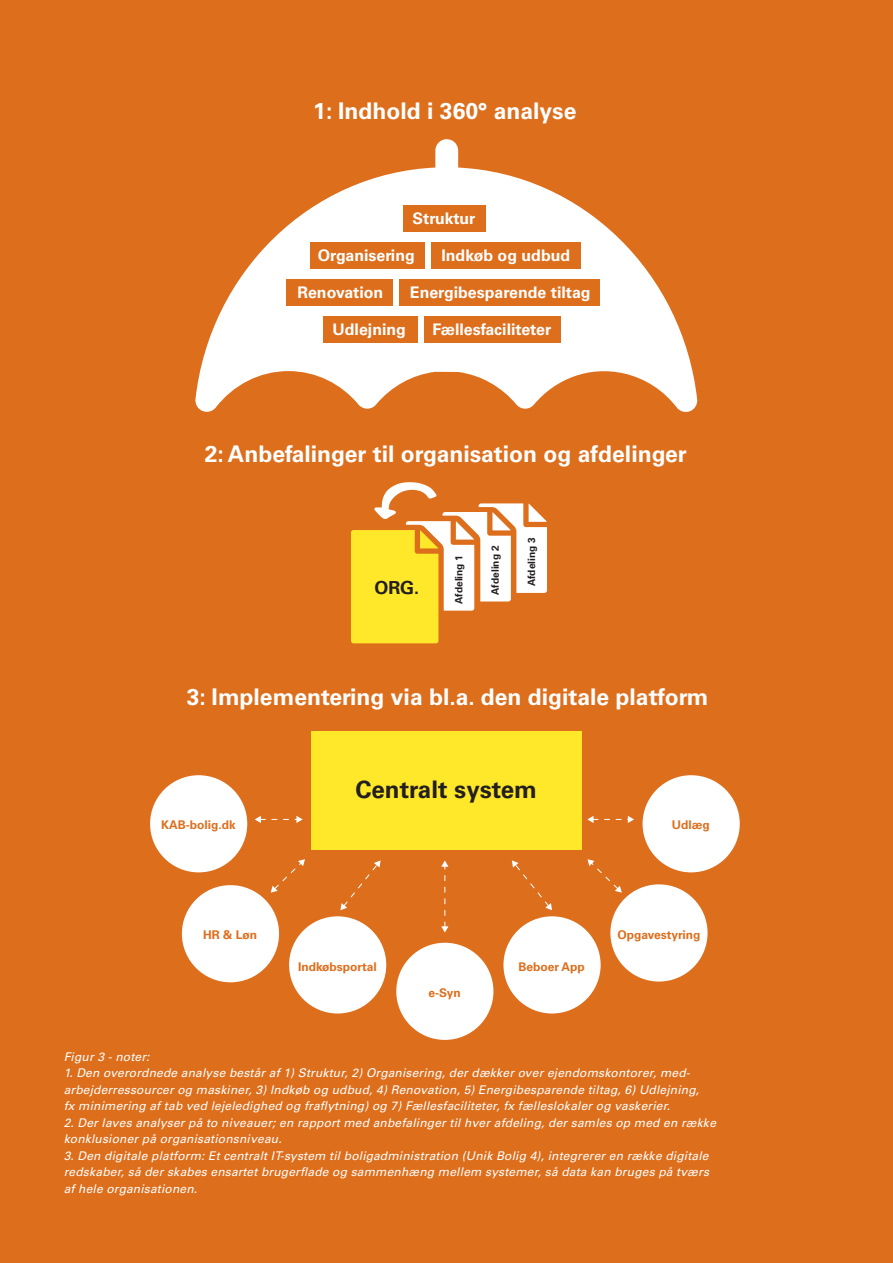
<style>
.page{position:relative;width:893px;height:1263px;background:#dd6e1c}
.page>*{position:absolute;margin:0;border:0;box-sizing:border-box;transform-origin:0 0}
.t1{font:700 24.15px "Univers LT Std";color:#231f20}
.t2{font:700 22.95px "Univers LT Std";color:#fff}
.t3{font:700 18px "Univers LT Std";color:#231f20}
.t4{font:700 15.9px "Univers LT Std";color:#fff}
.Billedtekst_PDO{font:italic 12px/16.5px "Univers LT Std";letter-spacing:.015em;color:#fff}
.t5{font:700 12px "Univers LT Std";color:#dd6e1c}
.t6{font:700 10.2px "Univers LT Std";color:#231f20}
</style>
<div class="page">
<div style="left:311px;top:731px;width:270px;height:118px;background:#ffe82a"></div>
<svg style="left:441px;top:860px;width:7px;height:72px"></svg>
<div style="left:150px;top:775px;width:97px;height:97px;background:#fff;border-radius:50%"></div>
<div style="left:643px;top:775px;width:97px;height:97px;background:#fff;border-radius:50%"></div>
<div style="left:182px;top:885px;width:97px;height:97px;background:#fff;border-radius:50%"></div>
<div style="left:289px;top:916px;width:97px;height:97px;background:#fff;border-radius:50%"></div>
<div style="left:396px;top:943px;width:97px;height:97px;background:#fff;border-radius:50%"></div>
<div style="left:503px;top:916px;width:98px;height:97px;background:#fff;border-radius:50%"></div>
<div style="left:610px;top:884px;width:98px;height:97px;background:#fff;border-radius:50%"></div>
<svg style="left:512px;top:860px;width:40px;height:50px"></svg>
<svg style="left:587px;top:859px;width:35px;height:34px"></svg>
<svg style="left:340px;top:860px;width:41px;height:50px"></svg>
<svg style="left:271px;top:859px;width:34px;height:34px"></svg>
<svg style="left:255px;top:816px;width:48px;height:7px"></svg>
<svg style="left:587px;top:816px;width:47px;height:7px"></svg>
<svg style="left:195px;top:139px;width:503px;height:273px;fill:#fff"></svg>
<div style="left:403px;top:205px;width:82px;height:27px;background:#dd6e1c"></div>
<div style="left:311px;top:242px;width:114px;height:27px;background:#dd6e1c"></div>
<div style="left:431px;top:242px;width:150px;height:27px;background:#dd6e1c"></div>
<div style="left:287px;top:279px;width:106px;height:27px;background:#dd6e1c"></div>
<div style="left:399px;top:279px;width:201px;height:27px;background:#dd6e1c"></div>
<div style="left:323px;top:316px;width:94px;height:27px;background:#dd6e1c"></div>
<div style="left:424px;top:316px;width:137px;height:27px;background:#dd6e1c"></div>
<svg style="left:351px;top:482px;width:196px;height:161px"></svg>
<p class="t2" style="left:313px;top:98px;width:265px">1: Indhold i 360° analyse</p>
<p class="t4" style="left:413px;top:209px;width:64px">Struktur</p>
<p class="t4" style="left:318px;top:246px;width:98px">Organisering</p>
<p class="t4" style="left:441px;top:246px;width:130px">Indkøb og udbud</p>
<p class="t4" style="left:297px;top:283px;width:87px">Renovation</p>
<p class="t4" style="left:410px;top:283px;width:182px">Energibesparende tiltag</p>
<p class="t4" style="left:332px;top:320px;width:75px">Udlejning</p>
<p class="t4" style="left:433px;top:320px;width:120px">Fællesfaciliteter</p>
<p class="t2" style="left:205px;top:440px;width:483px">2: Anbefalinger til organisation og afdelinger</p>
<p class="t3" style="left:374px;top:577px;width:46px">ORG.</p>
<p class="t6" style="left:453px;top:604px;width:51px;rotate:-90deg">Afdeling 1</p>
<p class="t6" style="left:489px;top:595px;width:51px;rotate:-90deg">Afdeling 2</p>
<p class="t6" style="left:525px;top:586px;width:51px;rotate:-90deg">Afdeling 3</p>
<p class="t2" style="left:187px;top:683px;width:523px">3: Implementering via bl.a. den digitale platform</p>
<p class="t1" style="left:355px;top:775px;width:183px">Centralt system</p>
<p class="t5" style="left:161px;top:818px;width:76px">KAB-bolig.dk</p>
<p class="t5" style="left:672px;top:818px;width:39px">Udlæg</p>
<p class="t5" style="left:203px;top:928px;width:55px">HR &amp; Løn</p>
<p class="t5" style="left:298px;top:959px;width:80px">Indkøbsportal</p>
<p class="t5" style="left:428px;top:986px;width:34px">e-Syn</p>
<p class="t5" style="left:519px;top:959px;width:68px">Beboer App</p>
<p class="t5" style="left:618px;top:928px;width:84px">Opgavestyring</p>
<p class="Billedtekst_PDO" style="left:64px;top:1048px;width:87px">Figur 3 - noter:</p>
<p class="Billedtekst_PDO" style="left:64px;top:1065px;width:637px">1. Den overordnede analyse består af 1) Struktur, 2) Organisering, der dækker over ejendomskontorer, med&shy;arbejderressourcer og maskiner, 3) Indkøb og udbud, 4) Renovation, 5) Energibesparende tiltag, 6) Udlejning, fx minimering af tab ved lejeledighed og fraflytning) og 7) Fællesfaciliteter, fx fælleslokaler og vaskerier.</p>
<p class="Billedtekst_PDO" style="left:64px;top:1114px;width:654px">2. Der laves analyser på to niveauer; en rapport med anbefalinger til hver afdeling, der samles op med en række konklusioner på organisationsniveau.</p>
<p class="Billedtekst_PDO" style="left:64px;top:1147px;width:647px;text-align:justify">3. Den digitale platform: Et centralt IT-system til boligadministration (Unik Bolig 4), integrerer en række digitale redskaber, så der skabes ensartet brugerflade og sammenhæng mellem systemer, så data kan bruges på tværs af hele organisationen.</p>
</div>
